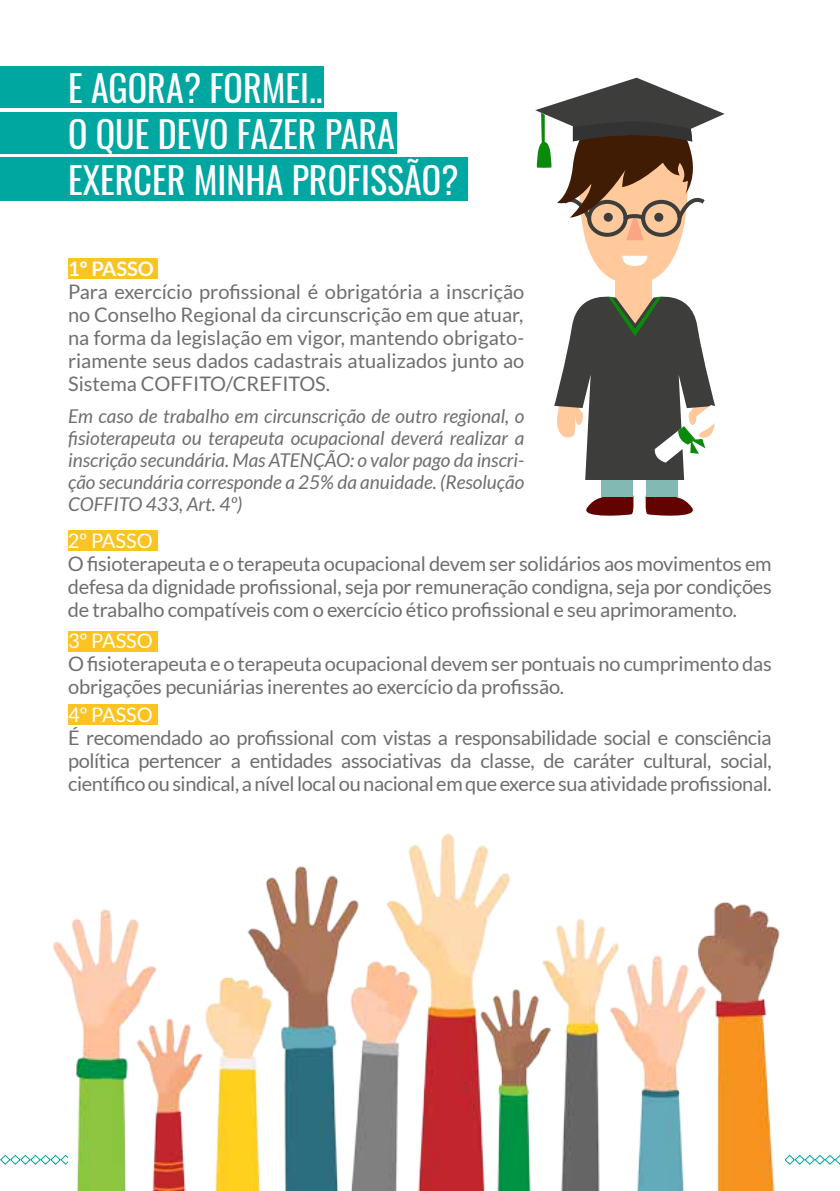
<style>
.page{position:relative;width:840px;height:1191px;background:#fff}
.page>*{position:absolute;margin:0;border:0;box-sizing:border-box;transform-origin:0 0}
.t1{font:36px/46px "Oswald";color:#fff}
.t2{font:20px/23px "Lato";letter-spacing:-.01em;color:#706d71;text-align:justify}
.t3{font:20px "Lato";color:#fff}
.t4{font:700 20px "Lato";color:#fff}
.t5{font:italic 19px/22px "Lato";color:#706d71;text-align:justify}
</style>
<div class="page">
<svg style="left:0;top:1154px;width:839px;height:11px"></svg>
<div style="left:0;top:67px;width:324px;height:41px;background:#00a7a1"></div>
<div style="left:0;top:112px;width:396px;height:41px;background:#00a7a1"></div>
<div style="left:0;top:157px;width:467px;height:44px;background:#00a7a1"></div>
<div style="left:68px;top:530px;width:89px;height:20px;background:#fbc323"></div>
<div style="left:68px;top:259px;width:89px;height:20px;background:#fbc323"></div>
<div style="left:68px;top:631px;width:89px;height:20px;background:#fbc323"></div>
<svg style="left:586px;top:495px;width:48px;height:21px"></svg>
<div style="left:600px;top:476px;width:32px;height:20px;background:#82bab3"></div>
<svg style="left:645px;top:495px;width:48px;height:21px"></svg>
<div style="left:645px;top:476px;width:32px;height:20px;background:#82bab3"></div>
<svg style="left:535px;top:77px;width:189px;height:403px"></svg>
<div style="left:68px;top:704px;width:89px;height:21px;background:#fbc323"></div>
<img style="left:46px;top:833px;width:736px;height:358px">
<h1 class="t1" style="left:68px;top:66px;width:392px">E AGORA? FORMEI...<br>O QUE DEVO FAZER PARA<br>EXERCER MINHA PROFISSÃO?</h1>
<p class="t4" style="left:68px;top:257px;width:87px">1º PASSO</p>
<p class="t2" style="left:68px;top:280px;width:457px">Para exercício profissional é obrigatória a inscrição no Conselho Regional da circunscrição em que atuar, na forma da legislação em vigor, mantendo obrigato&shy;riamente seus dados cadastrais atualizados junto ao Sistema COFFITO/CREFITOS.</p>
<p class="t5" style="left:68px;top:406px;width:457px">Em caso de trabalho em circunscrição de outro regional, o fisioterapeuta ou terapeuta ocupacional deverá realizar a inscrição secundária. Mas ATENÇÃO: o valor pago da inscri&shy;ção secundária corresponde a 25% da anuidade. (Resolução COFFITO 433, Art. 4º)</p>
<p class="t3" style="left:68px;top:530px;width:86px">2º PASSO</p>
<p class="t2" style="left:68px;top:552px;width:705px">O fisioterapeuta e o terapeuta ocupacional devem ser solidários aos movimentos em defesa da dignidade profissional, seja por remuneração condigna, seja por condições de trabalho compatíveis com o exercício ético profissional e seu aprimoramento.</p>
<p class="t3" style="left:68px;top:630px;width:86px">3º PASSO</p>
<p class="t2" style="left:68px;top:652px;width:704px">O fisioterapeuta e o terapeuta ocupacional devem ser pontuais no cumprimento das obrigações pecuniárias inerentes ao exercício da profissão.</p>
<p class="t3" style="left:68px;top:703px;width:86px">4º PASSO</p>
<p class="t2" style="left:68px;top:726px;width:704px">É recomendado ao profissional com vistas a responsabilidade social e consciência política pertencer a entidades associativas da classe, de caráter cultural, social, científico ou sindical, a nível local ou nacional em que exerce sua atividade profissional.</p>
</div>
